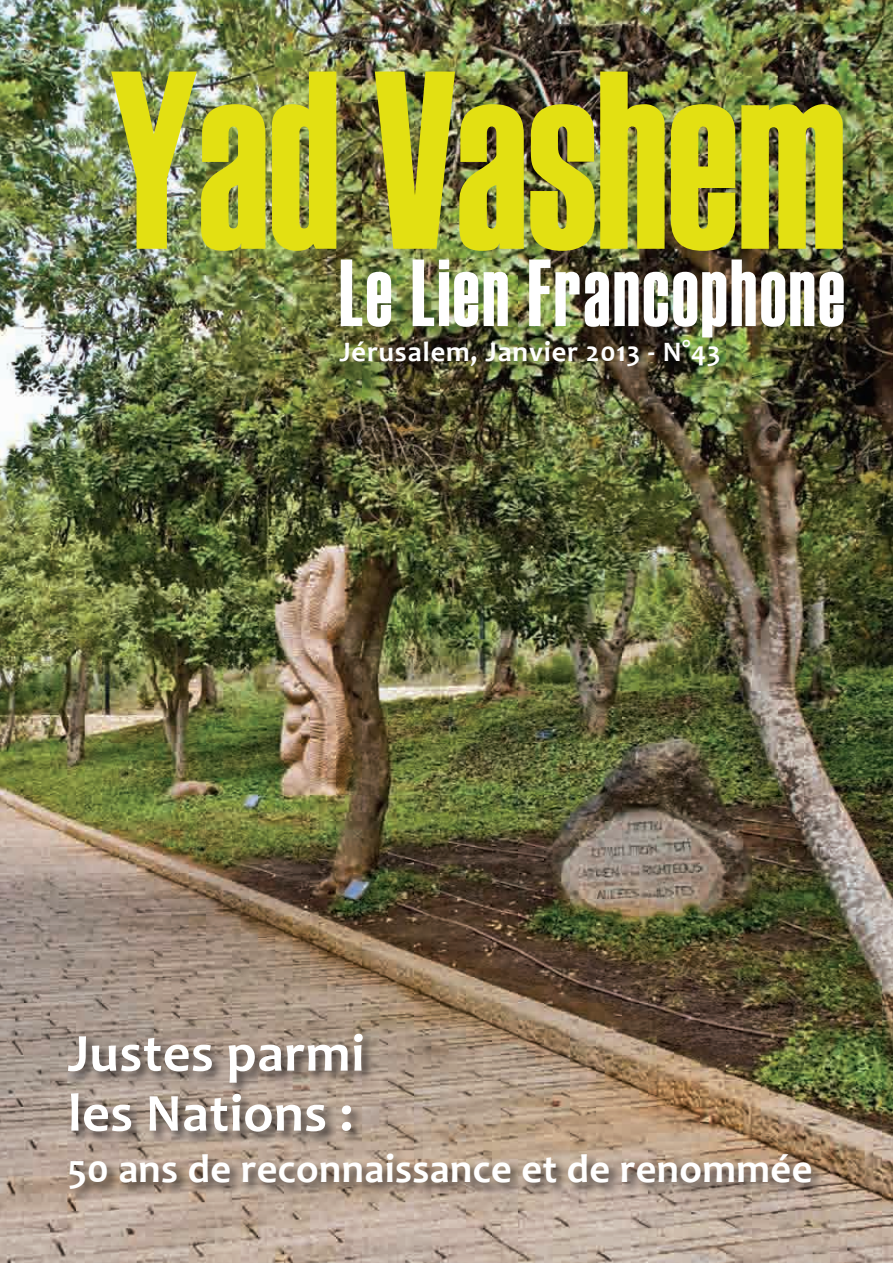
<style>
.page{position:relative;width:893px;height:1263px;background:#fff}
.page>*{position:absolute;margin:0;border:0;box-sizing:border-box;transform-origin:0 0}
.t1{font:253.2px "Haettenschweiler";color:#e3e012;scale:.78 1}
.t2{font:700 54px/60px "Candara";letter-spacing:.01em;color:#fff}
.t3{font:700 40.5px "Candara";letter-spacing:.01em;color:#fff}
.t4{font:700 28.35px "Candara";letter-spacing:.03em;color:#fff}
</style>
<div class="page">
<img style="left:0;top:0;width:893px;height:1263px">
<img style="left:341px;top:259px;width:503px;height:78px">
<div style="left:66px;top:1032px;width:759px;height:170px;background:#231f20;opacity:.75"></div>
<h1 class="t1" style="left:110px;top:16px;width:944px">Yad Vashem</h1>
<p class="t4" style="left:339px;top:335px;width:383px">Jérusalem, Janvier 2013 - N°43</p>
<h2 class="t2" style="left:68px;top:1023px;width:298px">Justes parmi les Nations :</h2>
<p class="t3" style="left:68px;top:1144px;width:746px">50 ans de reconnaissance et de renommée</p>
</div>
